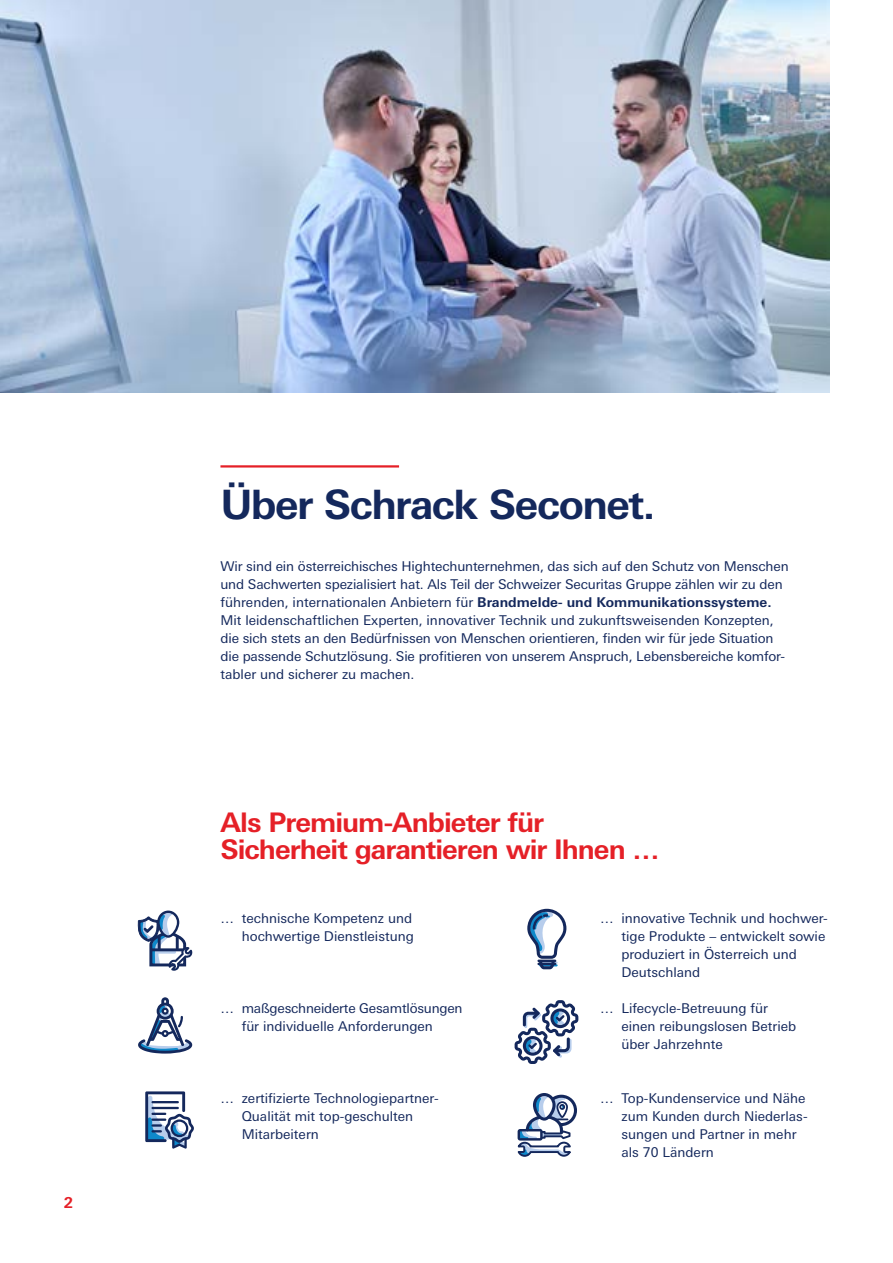
<style>
.page{position:relative;width:893px;height:1263px;background:#fff}
.page>*{position:absolute;margin:0;border:0;box-sizing:border-box;transform-origin:0 0}
.t1{font:700 40.5px "Univers Next W1 G";letter-spacing:-.035em;color:#14285c}
.t2{font:700 27px/27px "Univers Next W1 G";letter-spacing:-.035em;color:#e52027}
.t3{font:700 15px "Univers Next W1 G";color:#e52027}
.t4{font:13.5px/18px "Univers Next W1 G";color:#14285c}
.s1{font-weight:700}
</style>
<div class="page">
<svg style="left:518px;top:1093px;width:59px;height:64px"></svg>
<hr style="left:220px;top:465px;width:179px;height:2px;background:#e52027">
<svg style="left:138px;top:997px;width:54px;height:56px"></svg>
<svg style="left:145px;top:1091px;width:49px;height:58px"></svg>
<svg style="left:527px;top:909px;width:39px;height:60px"></svg>
<hr style="left:537px;top:959px;width:19px;height:3px;background:#14285c">
<svg style="left:138px;top:910px;width:55px;height:61px"></svg>
<svg style="left:515px;top:1000px;width:63px;height:64px"></svg>
<img style="left:0;top:0;width:829px;height:393px">
<p class="t3" style="left:64px;top:1194px;width:11px">2</p>
<h1 class="t1" style="left:220px;top:480px;width:437px">Über Schrack Seconet.</h1>
<p class="t4" style="left:220px;top:557px;width:570px">Wir sind ein österreichisches Hightechunternehmen, das sich auf den Schutz von Menschen und Sachwerten spezialisiert hat. Als Teil der Schweizer Securitas Gruppe zählen wir zu den führenden, internationalen Anbietern für <span class="s1">Brandmelde- und Kommunikationssysteme.<br></span>Mit leidenschaftlichen Experten, innovativer Technik und zukunftsweisenden Konzepten, die sich stets an den Bedürfnissen von Menschen orientieren, finden wir für jede Situation die passende Schutzlösung. Sie profitieren von unserem Anspruch, Lebensbereiche komfor&shy;tabler und sicherer zu machen.</p>
<h2 class="t2" style="left:220px;top:809px;width:441px">Als Premium-Anbieter für<br>Sicherheit garantieren wir Ihnen …</h2>
<p class="t4" style="left:220px;top:909px;width:195px;text-align:right">… technische Kompetenz und hochwertige Dienstleistung</p>
<p class="t4" style="left:242px;top:999px;width:222px;text-indent:-21px">… maßgeschneiderte Gesamtlösungen für individuelle Anforderungen</p>
<p class="t4" style="left:242px;top:1089px;width:199px;text-indent:-21px">… zertifizierte Technologiepartner-<br>Qualität mit top-geschulten<br>Mitarbeitern</p>
<p class="t4" style="left:621px;top:909px;width:208px;text-indent:-21px">… innovative Technik und hochwer&shy;tige Produkte – entwickelt sowie produziert in Österreich und<br>Deutschland</p>
<p class="t4" style="left:621px;top:999px;width:176px;text-indent:-21px">… Lifecycle-Betreuung für einen reibungslosen Betrieb über Jahrzehnte</p>
<p class="t4" style="left:621px;top:1089px;width:188px;text-indent:-21px">… Top-Kundenservice und Nähe zum Kunden durch Niederlas&shy;sungen und Partner in mehr als 70 Ländern</p>
</div>
